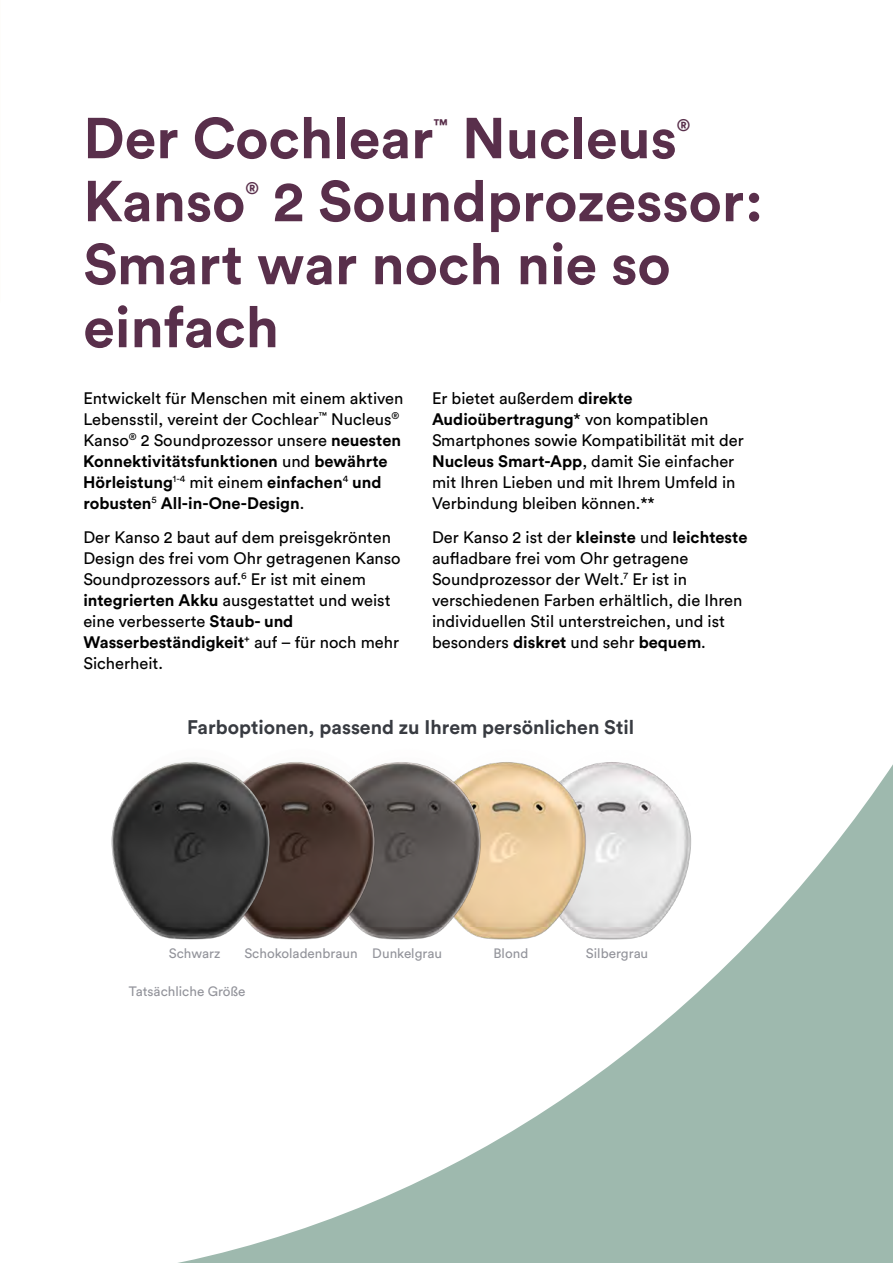
<style>
.page{position:relative;width:893px;height:1263px;background:#fff}
.page>*{position:absolute;margin:0;border:0;box-sizing:border-box;transform-origin:0 0}
.t1{font:700 57px/63px "Circular Std";color:#592f4b}
.t2{font:700 19.5px "Circular Std";color:#383b41}
.t3{font:700 16.65px "Circular Std";color:#592f4b}
.t4{font:16.5px/21px "Circular Std";color:#000}
.t5{font:13.5px "Circular Std";color:#93949b}
.s1{font-weight:700}
</style>
<div class="page">
<svg style="left:178px;top:764px;width:715px;height:499px;fill:#9eb9ae"></svg>
<img style="left:608px;top:762px;width:105px;height:195px">
<img style="left:503px;top:762px;width:105px;height:195px">
<img style="left:397px;top:762px;width:106px;height:195px">
<img style="left:292px;top:762px;width:105px;height:195px">
<img style="left:111px;top:762px;width:181px;height:195px">
<h1 class="t1" style="left:83px;top:105px;width:352px">Der Cochlear</h1>
<p class="t3" style="left:433px;top:114px;width:16px">™</p>
<h1 class="t1" style="left:462px;top:105px;width:216px">Nucleus</h1>
<p class="t3" style="left:677px;top:114px;width:15px">®</p>
<h1 class="t1" style="left:83px;top:168px;width:164px">Kanso</h1>
<p class="t3" style="left:245px;top:177px;width:15px">®</p>
<h1 class="t1" style="left:83px;top:168px;width:681px;text-indent:190px">2 Soundprozessor:<br>Smart war noch nie so einfach</h1>
<p class="t4" style="left:83px;top:387px;width:322px">Entwickelt für Menschen mit einem aktiven Lebensstil, vereint der Cochlear<sup>™</sup> Nucleus<sup>® </sup>Kanso<sup>®</sup> 2 Soundprozessor unsere <span class="s1">neuesten Konnektivitätsfunktionen</span> und <span class="s1">bewährte Hörleistung</span><sup>1-4</sup> mit einem <span class="s1">einfachen</span><sup>4</sup> <span class="s1">und robusten</span><sup>5</sup> <span class="s1">All-in-One-Design</span>.</p>
<p class="t4" style="left:83px;top:526px;width:319px">Der Kanso 2 baut auf dem preisgekrönten Design des frei vom Ohr getragenen Kanso Soundprozessors auf.<sup>6</sup> Er ist mit einem <span class="s1">integrierten Akku</span> ausgestattet und weist eine verbesserte <span class="s1">Staub- und Wasserbeständigkeit</span><sup>+</sup> auf – für noch mehr Sicherheit.</p>
<p class="t4" style="left:432px;top:387px;width:313px">Er bietet außerdem <span class="s1">direkte Audioübertragung</span>* von kompatiblen Smartphones sowie Kompatibilität mit der <span class="s1">Nucleus Smart-App</span>, damit Sie einfacher mit Ihren Lieben und mit Ihrem Umfeld in Verbindung bleiben können.**</p>
<p class="t4" style="left:432px;top:526px;width:317px">Der Kanso 2 ist der <span class="s1">kleinste</span> und <span class="s1">leichteste </span>aufladbare frei vom Ohr getragene Soundprozessor der Welt.<sup>7</sup> Er ist in verschiedenen Farben erhältlich, die Ihren individuellen Stil unterstreichen, und ist besonders <span class="s1">diskret</span> und sehr <span class="s1">bequem</span>.</p>
<p class="t2" style="left:187px;top:714px;width:448px">Farboptionen, passend zu Ihrem persönlichen Stil</p>
<p class="t5" style="left:169px;top:945px;width:53px">Schwarz</p>
<p class="t5" style="left:244px;top:945px;width:199px">Schokoladenbraun Dunkelgrau</p>
<p class="t5" style="left:493px;top:945px;width:36px">Blond</p>
<p class="t5" style="left:586px;top:945px;width:64px">Silbergrau</p>
<p class="t5" style="left:129px;top:983px;width:118px">Tatsächliche Größe</p>
</div>
